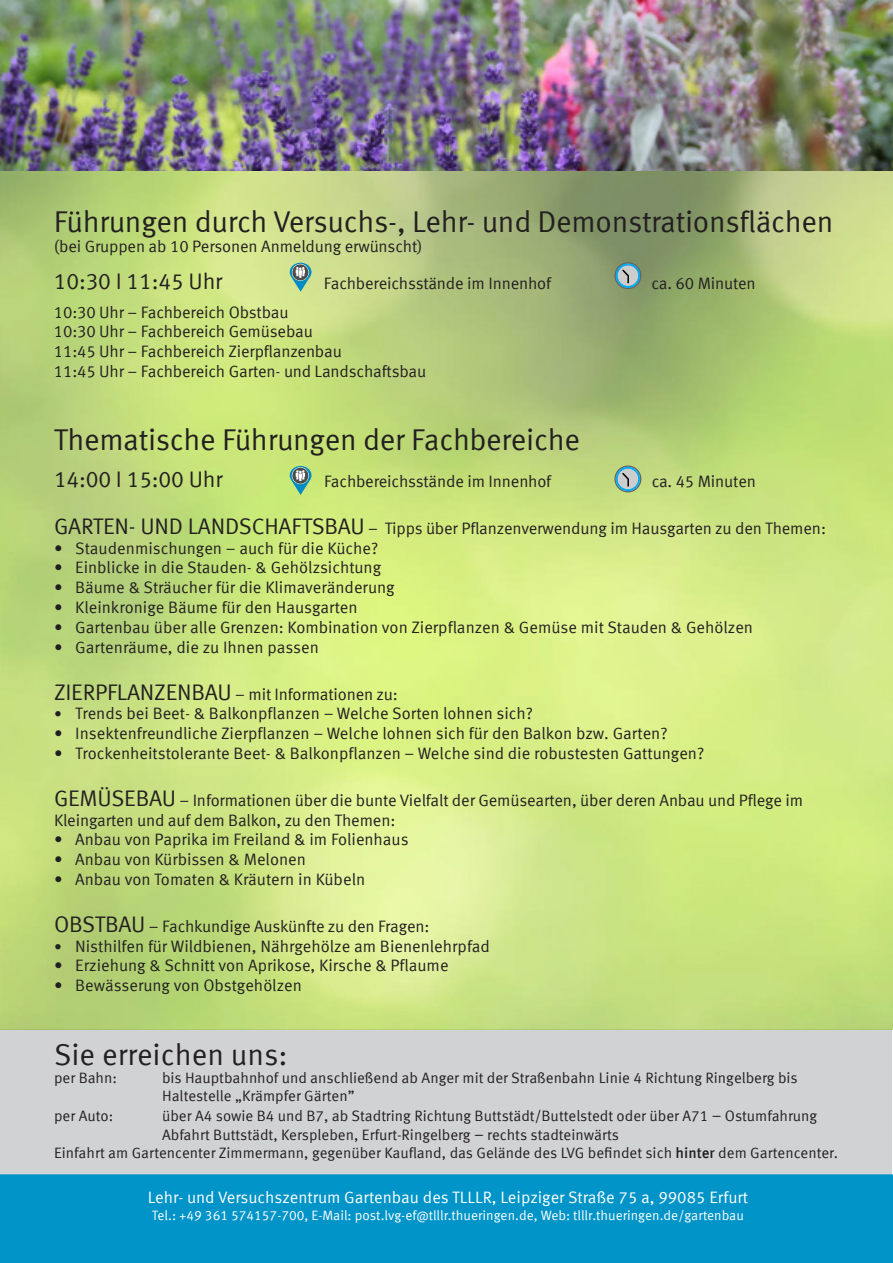
<style>
.page{position:relative;width:893px;height:1263px;background:#fff}
.page>*{position:absolute;margin:0;border:0;box-sizing:border-box;transform-origin:0 0}
.Text_11pt{font:30px "Meta Offc Pro Norm";letter-spacing:-.01em;color:#231f20}
.Text_11pt-2{font:22.5px "Meta Offc Pro Norm";letter-spacing:-.01em;color:#231f20}
.Text_11pt-3{font:16.5px/19.8px "Meta Offc Pro Norm";letter-spacing:-.01em;color:#231f20}
.t1{font:16.5px "Meta Offc Pro Norm";color:#fff}
.t2{font:15px/18px "Meta Offc Pro Norm";color:#231f20}
.t3{font:13.5px "Meta Offc Pro Norm";color:#fff}
.s1{font-size:22.5px}
.s2{font-size:15px}
.s3{font-size:16.5px}
.s4{font-family:"Meta Offc Pro";font-weight:500}
</style>
<div class="page">
<div style="left:1px;top:1029px;width:891px;height:145px;background:#d1d2d4"></div>
<img style="left:0;top:0;width:893px;height:1029px">
<div style="left:0;top:1175px;width:893px;height:88px;background:#0094c8"></div>
<div style="left:0;top:1174px;width:893px;height:89px;border:2px solid #0094c8"></div>
<svg style="left:290px;top:263px;width:21px;height:29px"></svg>
<svg style="left:290px;top:466px;width:21px;height:29px"></svg>
<svg style="left:614px;top:262px;width:27px;height:27px"></svg>
<svg style="left:614px;top:465px;width:27px;height:27px"></svg>
<p class="Text_11pt" style="left:54px;top:199px;width:781px">Führungen durch Versuchs-, Lehr- und Demonstrationsflächen</p>
<p class="Text_11pt-3" style="left:54px;top:235px;width:370px">(bei Gruppen ab 10 Personen Anmeldung erwünscht)</p>
<p class="Text_11pt-2" style="left:54px;top:264px;width:170px">10:30 I 11:45 Uhr</p>
<p class="Text_11pt-3" style="left:324px;top:273px;width:229px">Fachbereichsstände im Innenhof</p>
<p class="Text_11pt-3" style="left:651px;top:273px;width:106px">ca. 60 Minuten</p>
<p class="Text_11pt-3" style="left:54px;top:301px;width:374px">10:30 Uhr – Fachbereich Obstbau<br>10:30 Uhr – Fachbereich Gemüsebau<br>11:45 Uhr – Fachbereich Zierpflanzenbau<br>11:45 Uhr – Fachbereich Garten- und Landschaftsbau</p>
<p class="Text_11pt" style="left:54px;top:417px;width:528px">Thematische Führungen der Fachbereiche</p>
<p class="Text_11pt-2" style="left:54px;top:462px;width:170px">14:00 I 15:00 Uhr</p>
<p class="Text_11pt-3" style="left:324px;top:470px;width:229px">Fachbereichsstände im Innenhof</p>
<p class="Text_11pt-3" style="left:652px;top:470px;width:106px">ca. 45 Minuten</p>
<p class="Text_11pt-3" style="left:54px;top:517px;width:773px"><span class="s1">GARTEN- UND LANDSCHAFTSBAU</span> – Tipps über Pflanzenverwendung im Hausgarten zu den Themen:</p>
<p class="Text_11pt-3" style="left:54px;top:537px;width:326px">• Staudenmischungen – auch für die Küche?</p>
<p class="Text_11pt-3" style="left:54px;top:557px;width:329px">• Einblicke in die Stauden- &amp; Gehölzsichtung</p>
<p class="Text_11pt-3" style="left:54px;top:577px;width:342px">• Bäume &amp; Sträucher für die Klimaveränderung</p>
<p class="Text_11pt-3" style="left:54px;top:596px;width:305px">• Kleinkronige Bäume für den Hausgarten</p>
<p class="Text_11pt-3" style="left:54px;top:616px;width:701px">• Gartenbau über alle Grenzen: Kombination von Zierpflanzen &amp; Gemüse mit Stauden &amp; Gehölzen</p>
<p class="Text_11pt-3" style="left:54px;top:636px;width:266px">• Gartenräume, die zu Ihnen passen</p>
<p class="Text_11pt-3" style="left:54px;top:683px;width:345px"><span class="s1">ZIERPFLANZENBAU</span> – mit Informationen zu:</p>
<p class="Text_11pt-3" style="left:54px;top:703px;width:481px"><span class="s2">•</span> Trends bei Beet- &amp; Balkonpflanzen – Welche Sorten lohnen sich?</p>
<p class="Text_11pt-3" style="left:54px;top:722px;width:615px">• Insektenfreundliche Zierpflanzen – Welche lohnen sich für den Balkon bzw. Garten?</p>
<p class="Text_11pt-3" style="left:54px;top:742px;width:652px">• Trockenheitstolerante Beet- &amp; Balkonpflanzen – Welche sind die robustesten Gattungen?</p>
<p class="Text_11pt-3" style="left:54px;top:789px;width:751px"><span class="s1">GEMÜSEBAU</span> – Informationen über die bunte Vielfalt der Gemüsearten, über deren Anbau und Pflege im<br>Kleingarten und auf dem Balkon, zu den Themen:</p>
<p class="Text_11pt-3" style="left:54px;top:829px;width:356px">• Anbau von Paprika im Freiland &amp; im Folienhaus</p>
<p class="Text_11pt-3" style="left:54px;top:848px;width:254px">• Anbau von Kürbissen &amp; Melonen</p>
<p class="Text_11pt-3" style="left:54px;top:868px;width:313px">• Anbau von Tomaten &amp; Kräutern in Kübeln</p>
<p class="Text_11pt-3" style="left:54px;top:915px;width:377px"><span class="s1">OBSTBAU</span> – Fachkundige Auskünfte zu den Fragen:</p>
<p class="Text_11pt-3" style="left:54px;top:935px;width:437px"><span class="s2">•</span> Nisthilfen für Wildbienen, Nährgehölze am Bienenlehrpfad</p>
<p class="Text_11pt-3" style="left:54px;top:955px;width:396px">• Erziehung &amp; Schnitt von Aprikose, Kirsche &amp; Pflaume</p>
<p class="Text_11pt-3" style="left:54px;top:974px;width:249px">• Bewässerung von Obstgehölzen</p>
<p class="Text_11pt" style="left:54px;top:1032px;width:235px">Sie erreichen uns:</p>
<p class="t2" style="left:54px;top:1067px;width:64px">per Bahn:</p>
<p class="t2" style="left:162px;top:1067px;width:637px">bis Hauptbahnhof und anschließend ab Anger mit der Straßenbahn Linie 4 Richtung Ringelberg bis<br>Haltestelle „Krämpfer Gärten”</p>
<p class="t2" style="left:54px;top:1105px;width:61px">per Auto:</p>
<p class="t2" style="left:162px;top:1104px;width:657px;line-height:19.8px">über A4 sowie B4 und B7, ab Stadtring Richtung Buttstädt/Buttelstedt oder über A71 <span class="s3">–</span> Ostumfahrung<br>Abfahrt Buttstädt, Kerspleben, Erfurt-Ringelberg <span class="s3">–</span> rechts stadteinwärts</p>
<p class="t2" style="left:54px;top:1143px;width:785px">Einfahrt am Gartencenter Zimmermann, gegenüber Kaufland, das Gelände des LVG befindet sich <span class="s4">hinter</span> dem Gartencenter.</p>
<p class="t1" style="left:148px;top:1185px;width:602px">Lehr- und Versuchszentrum Gartenbau des TLLLR, Leipziger Straße 75 a, 99085 Erfurt</p>
<p class="t3" style="left:152px;top:1204px;width:594px">Tel.: +49 361 574157-700, E-Mail: post.lvg-ef@tlllr.thueringen.de, Web: tlllr.thueringen.de/gartenbau</p>
</div>
